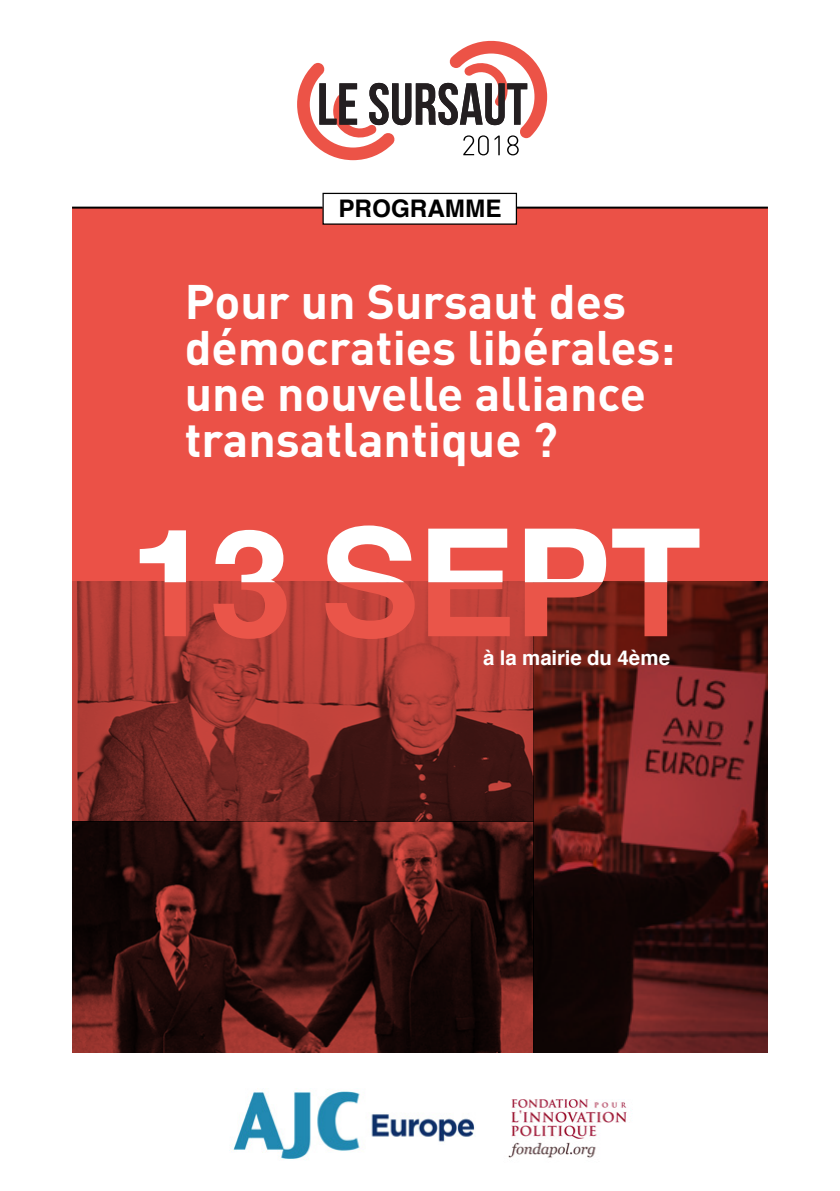
<style>
.page{position:relative;width:840px;height:1191px;background:#fff}
.page>*{position:absolute;margin:0;border:0;box-sizing:border-box;transform-origin:0 0}
.t1{font:700 47.8px/46px "DIN";color:#fff}
.t2{font:700 24.2px "Helvetica";color:#000}
.t3{font:700 20.4px "Helvetica";letter-spacing:-.005em;color:#fff}
</style>
<div class="page">
<div style="left:72px;top:207px;width:695px;height:845px;background:#eb5147"></div>
<img style="left:233px;top:1091px;width:242px;height:69px">
<img style="left:508px;top:1099px;width:119px;height:59px">
<div style="left:323px;top:193px;width:193px;height:31px;background:#fff"></div>
<div style="left:322px;top:193px;width:194px;height:32px;border:1px solid #000"></div>
<svg style="left:297px;top:40px;width:250px;height:120px"></svg>
<hr style="left:72px;top:207px;width:250px;height:2px;background:#000">
<hr style="left:516px;top:207px;width:251px;height:2px;background:#000">
<img style="left:72px;top:581px;width:695px;height:471px">
<svg style="left:140px;top:525px;width:559px;height:114px"></svg>
<img style="left:164px;top:582px;width:502px;height:1px">
<p class="t2" style="left:338px;top:189px;width:164px">PROGRAMME</p>
<p class="t1" style="left:185px;top:277px;width:492px">Pour un Sursaut des démocraties libérales: une nouvelle alliance transatlantique ?</p>
<p class="t3" style="left:483px;top:641px;width:188px">à la mairie du 4ème</p>
</div>
